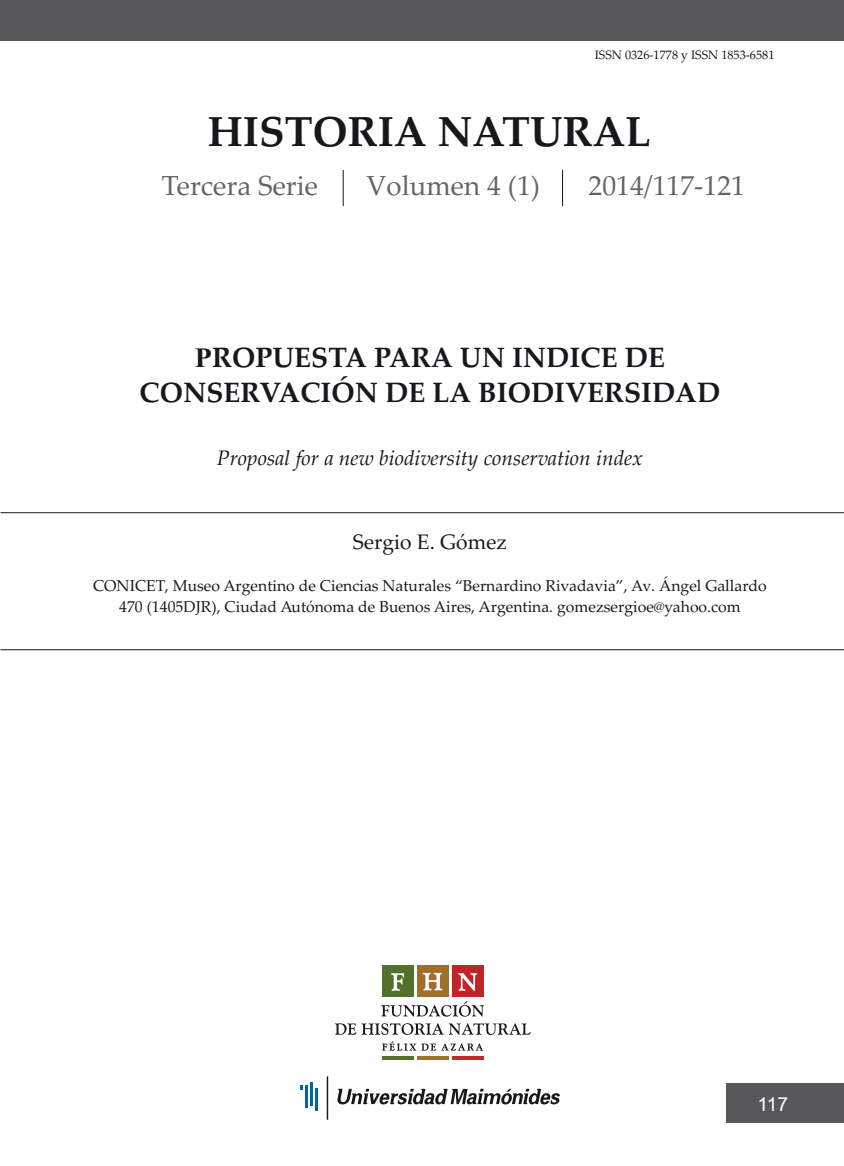
<style>
.page{position:relative;width:844px;height:1166px;background:#fff}
.page>*{position:absolute;margin:0;border:0;box-sizing:border-box;transform-origin:0 0}
.t1{font:700 42px "Palatino Linotype";color:#1a171c}
.t2{font:700 28px/35px "Palatino Linotype";color:#1a171c;text-align:center}
.t3{font:27.65px "Palatino Linotype";color:#646567}
.t4{font:italic 21px "Palatino Linotype";color:#1a171c}
.t5{font:21px "Palatino Linotype";color:#1a171c}
.t6{font:19.25px "Arial";color:#fff}
.t7{font:15.75px/21px "Palatino Linotype";color:#1a171c;text-align:center}
.t8{font:12.25px "Palatino Linotype";color:#1a171c}
.s1{font-family:"Times New Roman"}
</style>
<div class="page">
<div style="left:726px;top:1083px;width:117px;height:39px;background:#58585a"></div>
<hr style="left:343px;top:170px;width:1px;height:36px;background:#1a171c">
<hr style="left:562px;top:170px;width:1px;height:36px;background:#1a171c">
<div style="left:0;top:0;width:843px;height:41px;background:#58585a"></div>
<svg style="left:335px;top:1001px;width:195px;height:34px"></svg>
<div style="left:382px;top:965px;width:31px;height:32px;background:#52712a"></div>
<div style="left:417px;top:965px;width:31px;height:32px;background:#a06f2c"></div>
<div style="left:452px;top:965px;width:31px;height:32px;background:#bf2429"></div>
<svg style="left:422px;top:973px;width:20px;height:17px"></svg>
<svg style="left:391px;top:973px;width:13px;height:18px"></svg>
<svg style="left:458px;top:973px;width:19px;height:18px"></svg>
<svg style="left:382px;top:1056px;width:31px;height:3px"></svg>
<svg style="left:417px;top:1056px;width:31px;height:3px"></svg>
<svg style="left:452px;top:1056px;width:31px;height:3px"></svg>
<svg style="left:382px;top:1041px;width:101px;height:9px"></svg>
<hr style="left:326px;top:1076px;width:2px;height:43px;background:#1a171c">
<svg style="left:337px;top:1089px;width:223px;height:15px"></svg>
<hr style="left:305px;top:1085px;width:3px;height:23px;background:#00679c">
<hr style="left:315px;top:1088px;width:2px;height:23px;background:#00679c">
<hr style="left:310px;top:1082px;width:2px;height:23px;background:#00679c">
<svg style="left:300px;top:1085px;width:3px;height:4px"></svg>
<hr style="left:0;top:512px;width:843px;height:1px;background:#1a171c">
<hr style="left:0;top:649px;width:843px;height:1px;background:#1a171c">
<p class="t8" style="left:594px;top:46px;width:181px">ISSN 0326-1778 y ISSN 1853-6581</p>
<h1 class="t1" style="left:208px;top:102px;width:444px">HISTORIA NATURAL</h1>
<h3 class="t3" style="left:162px;top:166px;width:158px">Tercera Serie</h3>
<h3 class="t3" style="left:366px;top:166px;width:175px">Volumen 4 (1)</h3>
<h3 class="t3" style="left:588px;top:166px;width:158px">2014/117-121</h3>
<h2 class="t2" style="left:139px;top:339px;width:582px"><span class="s1">P</span>ROPUESTA PARA UN INDICE DE<br>CONSERVACIÓN DE LA BIODIVERSIDAD</h2>
<h3 class="t4" style="left:217px;top:443px;width:427px">Proposal for a new biodiversity conservation index</h3>
<h3 class="t5" style="left:353px;top:527px;width:155px">Sergio E. Gómez</h3>
<p class="t7" style="left:93px;top:574px;width:675px">CONICET, Museo Argentino de Ciencias Naturales “Bernardino Rivadavia”, Av. Ángel Gallardo<br>470 (1405DJR), Ciudad Autónoma de Buenos Aires, Argentina. gomezsergioe@yahoo.com</p>
<p class="t6" style="left:757px;top:1091px;width:32px">117</p>
</div>
